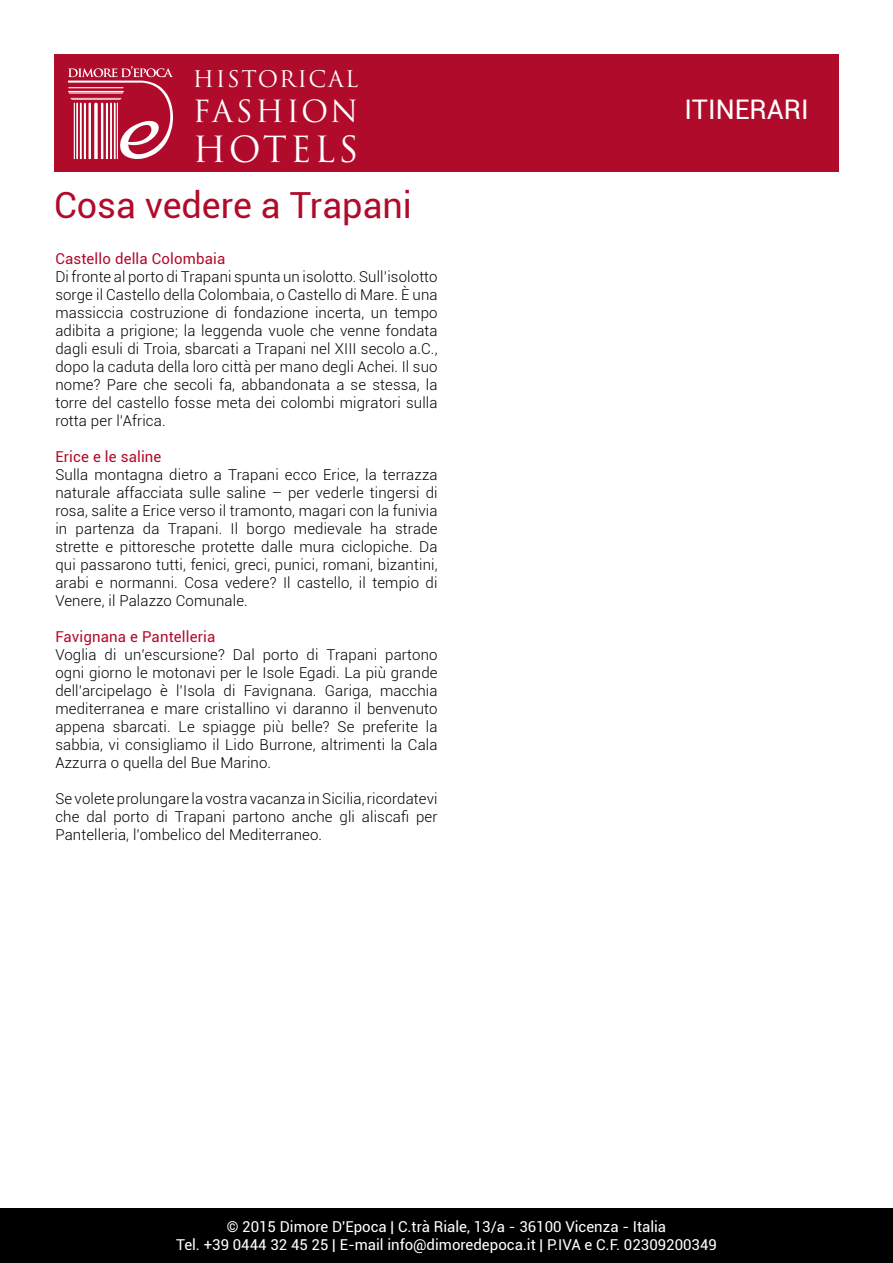
<style>
.page{position:relative;width:893px;height:1263px;background:#fff}
.page>*{position:absolute;margin:0;border:0;box-sizing:border-box;transform-origin:0 0}
.t1{font:36px "Roboto";color:#b10b2b}
.t2{font:35.1px "Trajan Pro";letter-spacing:.085em;color:#fff}
.t3{font:29.7px "Trajan Pro";letter-spacing:.06em;color:#fff}
.t4{font:27px "Roboto";color:#fff}
.t5{font:22.35px "Trajan Pro";letter-spacing:.07em;color:#fff}
.t6{font:300 15px/18px "Roboto";letter-spacing:.01em;color:#000;text-align:justify}
.t7{font:15px/18px "Roboto";color:#fff;text-align:center}
.t8{font:15px "Roboto";letter-spacing:.01em;color:#b10b2b}
</style>
<div class="page">
<div style="left:54px;top:54px;width:785px;height:117px;background:#b10b2b"></div>
<svg style="left:68px;top:66px;width:105px;height:93px"></svg>
<div style="left:0;top:1209px;width:893px;height:54px;background:#000"></div>
<h3 class="t5" style="left:193px;top:64px;width:167px">HISTORICAL</h3>
<h3 class="t3" style="left:193px;top:93px;width:167px">FASH ION</h3>
<h2 class="t2" style="left:193px;top:127px;width:167px">HOTELS</h2>
<h1 class="t1" style="left:54px;top:180px;width:360px">Cosa vedere a Trapani</h1>
<p class="t8" style="left:55px;top:248px;width:171px">Castello della Colombaia</p>
<p class="t6" style="left:55px;top:267px;width:384px">Di fronte al porto di Trapani spunta un isolotto. Sull’isolotto sorge il Castello della Colombaia, o Castello di Mare. È una massiccia costruzione di fondazione incerta, un tempo adibita a prigione; la leggenda vuole che venne fondata dagli esuli di Troia, sbarcati a Trapani nel XIII secolo a.C., dopo la caduta della loro città per mano degli Achei. Il suo nome? Pare che secoli fa, abbandonata a se stessa, la torre del castello fosse meta dei colombi migratori sulla rotta per l’Africa.</p>
<p class="t8" style="left:55px;top:446px;width:108px">Erice e le saline</p>
<p class="t6" style="left:55px;top:465px;width:384px">Sulla montagna dietro a Trapani ecco Erice, la terrazza naturale affacciata sulle saline – per vederle tingersi di rosa, salite a Erice verso il tramonto, magari con la funivia in partenza da Trapani. Il borgo medievale ha strade strette e pittoresche protette dalle mura ciclopiche. Da qui passarono tutti, fenici, greci, punici, romani, bizantini, arabi e normanni. Cosa vedere? Il castello, il tempio di Venere, il Palazzo Comunale.</p>
<p class="t8" style="left:55px;top:626px;width:161px">Favignana e Pantelleria</p>
<p class="t6" style="left:55px;top:645px;width:384px">Voglia di un’escursione? Dal porto di Trapani partono ogni giorno le motonavi per le Isole Egadi. La più grande dell’arcipelago è l’Isola di Favignana. Gariga, macchia mediterranea e mare cristallino vi daranno il benvenuto appena sbarcati. Le spiagge più belle? Se preferite la sabbia, vi consigliamo il Lido Burrone, altrimenti la Cala Azzurra o quella del Bue Marino.</p>
<p class="t6" style="left:55px;top:789px;width:384px">Se volete prolungare la vostra vacanza in Sicilia, ricordatevi che dal porto di Trapani partono anche gli aliscafi per Pantelleria, l’ombelico del Mediterraneo.</p>
<h3 class="t4" style="left:685px;top:90px;width:126px">ITINERARI</h3>
<p class="t7" style="left:176px;top:1217px;width:542px">© 2015 Dimore D'Epoca | C.trà Riale, 13/a - 36100 Vicenza - Italia<br>Tel. +39 0444 32 45 25 | E-mail info@dimoredepoca.it | P.IVA e C.F. 02309200349</p>
</div>
